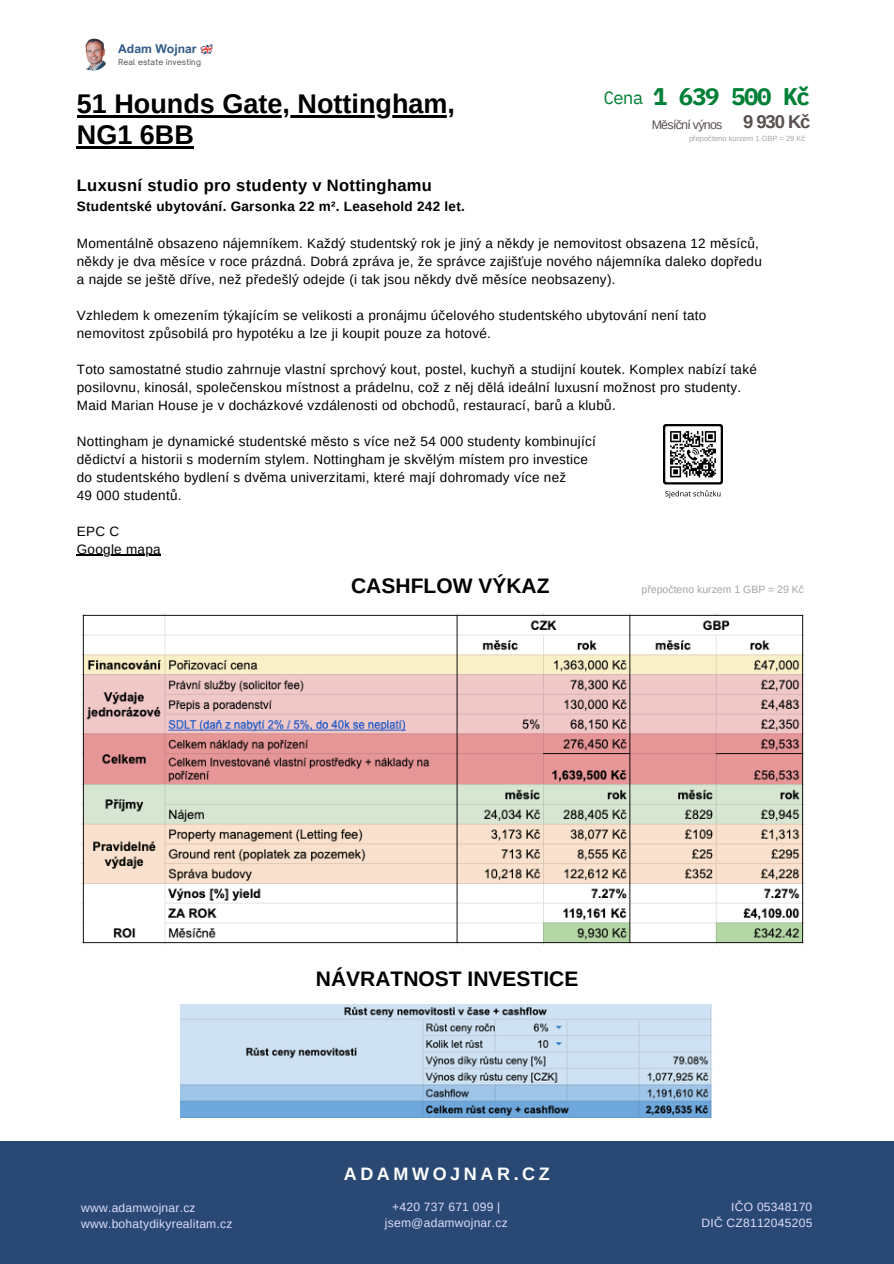
<style>
.page{position:relative;width:894px;height:1264px;background:#fff}
.page>*{position:absolute;margin:0;border:0;box-sizing:border-box;transform-origin:0 0}
.t1{font:700 27px "Arimo";color:#000}
.t2{font:700 24px "IBM Plex Mono";letter-spacing:-.06em;color:#008037}
.t3{font:700 21px "Arimo";color:#000}
.t4{font:700 18.45px "Arimo";color:#57504e}
.t5{font:700 18px "Arimo";letter-spacing:.2em;color:#fff}
.t6{font:18px "IBM Plex Mono";color:#008037}
.t7{font:700 16.5px "Arimo";letter-spacing:.02em;color:#000}
.t8{font:13.5px/18px "Arimo";letter-spacing:.02em;color:#000}
.t9{font:700 13.5px "Arimo";letter-spacing:.02em;color:#000}
.t10{font:12.45px "Arimo";letter-spacing:-.06em;color:#57504e}
.t11{font:700 12.15px "Arial MT Pro";color:#325b8a}
.t12{font:12px/16px "Arimo";letter-spacing:.02em;color:#dddefa;text-align:center}
.t13{font:10.5px "Arimo";color:#a6a6a6}
.t14{font:7.8px "Open Sauce One";letter-spacing:.02em;color:#57504e}
.t15{font:7.5px "Arimo";color:#a6a6a6}
</style>
<div class="page">
<div style="left:0;top:1141px;width:893px;height:122px;background:#294874"></div>
<svg style="left:200px;top:44px;width:13px;height:10px"></svg>
<img style="left:77px;top:38px;width:32px;height:33px;border-radius:50%">
<hr style="left:77px;top:555px;width:84px;height:1px;background:#000">
<img style="left:663px;top:424px;width:59px;height:75px">
<img style="left:81px;top:613px;width:722px;height:331px">
<img style="left:180px;top:1004px;width:532px;height:113px">
<hr style="left:77px;top:115px;width:220px;height:2px;background:#000">
<hr style="left:297px;top:115px;width:158px;height:2px;background:#000">
<hr style="left:77px;top:147px;width:117px;height:2px;background:#000">
<p class="t11" style="left:118px;top:44px;width:80px">Adam Wojnar</p>
<p class="t14" style="left:118px;top:57px;width:84px">Real estate investing</p>
<p class="t1" style="left:77px;top:88px;width:379px">51 Hounds Gate, Nottingham,</p>
<p class="t1" style="left:77px;top:120px;width:118px">NG1 6BB</p>
<p class="t6" style="left:603px;top:86px;width:42px">Cena</p>
<h4 class="t2" style="left:652px;top:81px;width:159px">1 639 500 Kč</h4>
<p class="t4" style="left:743px;top:112px;width:69px">9 930 Kč</p>
<p class="t15" style="left:689px;top:134px;width:118px">přepočteno kurzem 1 GBP = 29 Kč</p>
<p class="t10" style="left:651px;top:117px;width:72px">Měsíční výnos</p>
<p class="t7" style="left:77px;top:176px;width:356px">Luxusní studio pro studenty v Nottinghamu</p>
<p class="t9" style="left:77px;top:199px;width:389px">Studentské ubytování. Garsonka 22 m². Leasehold 242 let.</p>
<p class="t8" style="left:77px;top:234px;width:686px">Momentálně obsazeno nájemníkem. Každý studentský rok je jiný a někdy je nemovitost obsazena 12 měsíců, někdy je dva měsíce v roce prázdná. Dobrá zpráva je, že správce zajišťuje nového nájemníka daleko dopředu a najde se ještě dříve, než předešlý odejde (i tak jsou někdy dvě měsíce neobsazeny).</p>
<h6 class="t8" style="left:77px;top:306px;width:630px">Vzhledem k omezením týkajícím se velikosti a pronájmu účelového studentského ubytování není tato nemovitost způsobilá pro hypotéku a lze ji koupit pouze za hotové.</h6>
<h2 class="t8" style="left:77px;top:360px;width:681px">Toto samostatné studio zahrnuje vlastní sprchový kout, postel, kuchyň a studijní koutek. Komplex nabízí také posilovnu, kinosál, společenskou místnost a prádelnu, což z něj dělá ideální luxusní možnost pro studenty.<br>Maid Marian House je v docházkové vzdálenosti od obchodů, restaurací, barů a klubů.</h2>
<p class="t8" style="left:77px;top:432px;width:520px">Nottingham je dynamické studentské město s více než 54 000 studenty kombinující</p>
<h5 class="t8" style="left:77px;top:450px;width:512px">dědictví a historii s moderním stylem. Nottingham je skvělým místem pro investice</h5>
<p class="t8" style="left:77px;top:468px;width:490px">do studentského bydlení s dvěma univerzitami, které mají dohromady více než</p>
<h1 class="t8" style="left:77px;top:486px;width:106px">49 000 studentů.</h1>
<p class="t8" style="left:77px;top:522px;width:44px">EPC C</p>
<p class="t8" style="left:77px;top:540px;width:85px">Google mapa</p>
<p class="t3" style="left:351px;top:573px;width:200px">CASHFLOW VÝKAZ</p>
<h3 class="t13" style="left:641px;top:583px;width:164px">přepočteno kurzem 1 GBP = 29 Kč</h3>
<p class="t3" style="left:316px;top:966px;width:264px">NÁVRATNOST INVESTICE</p>
<p class="t12" style="left:81px;top:1200px;width:116px">www.adamwojnar.cz</p>
<p class="t12" style="left:81px;top:1216px;width:153px">www.bohatydikyrealitam.cz</p>
<p class="t5" style="left:343px;top:1163px;width:207px">ADAMWOJNAR.CZ</p>
<p class="t12" style="left:385px;top:1199px;width:124px">+420 737 671 099 | jsem@adamwojnar.cz</p>
<p class="t12" style="left:731px;top:1199px;width:83px">IČO 05348170</p>
<h3 class="t12" style="left:701px;top:1215px;width:112px">DIČ CZ8112045205</h3>
</div>
